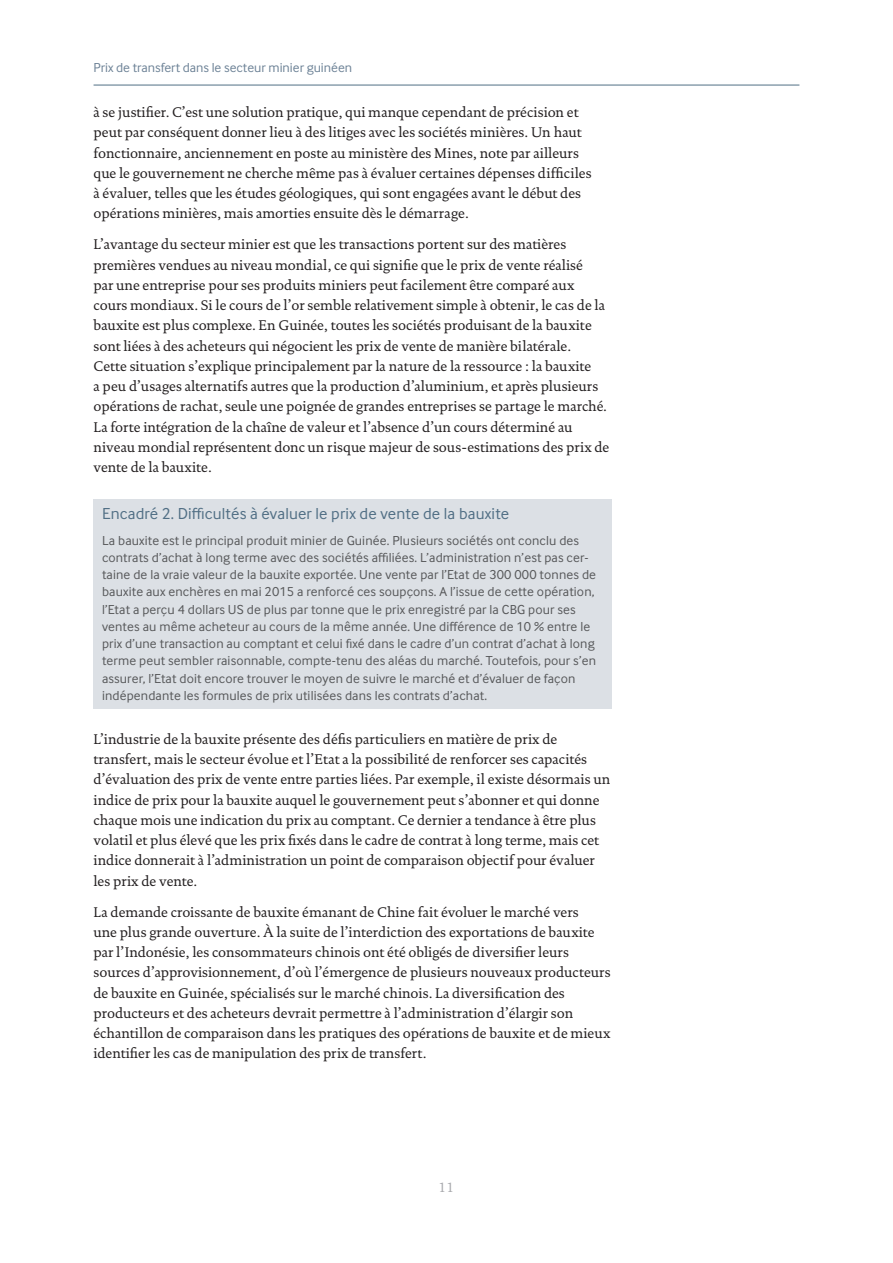
<style>
.page{position:relative;width:893px;height:1263px;background:#fff}
.page>*{position:absolute;margin:0;border:0;box-sizing:border-box;transform-origin:0 0}
.t1{font:16.5px "Inter Face";letter-spacing:.01em;color:#516f85}
.t2{font:14.25px/20.2px "DTL Documenta T";color:#231f20}
.t3{font:13.5px/17.2px "Inter Face";letter-spacing:.01em;color:#57585a}
.t4{font:13.5px "Inter Face";color:#6e8397}
.t5{font:13.5px "DTL Documenta T";color:#a8a9ad}
</style>
<div class="page">
<hr style="left:94px;top:85px;width:705px;height:1px;background:#516f85">
<div style="left:94px;top:499px;width:518px;height:209px;background:#dce0e5"></div>
<p class="t4" style="left:94px;top:60px;width:260px">Prix de transfert dans le secteur minier guinéen</p>
<p class="t2" style="left:94px;top:102px;width:500px">à se justifier. C’est une solution pratique, qui manque cependant de précision et peut par conséquent donner lieu à des litiges avec les sociétés minières. Un haut fonctionnaire, anciennement en poste au ministère des Mines, note par ailleurs que le gouvernement ne cherche même pas à évaluer certaines dépenses difficiles à évaluer, telles que les études géologiques, qui sont engagées avant le début des opérations minières, mais amorties ensuite dès le démarrage.</p>
<p class="t2" style="left:94px;top:234px;width:517px">L’avantage du secteur minier est que les transactions portent sur des matières premières vendues au niveau mondial, ce qui signifie que le prix de vente réalisé<br>par une entreprise pour ses produits miniers peut facilement être comparé aux cours mondiaux. Si le cours de l’or semble relativement simple à obtenir, le cas de la bauxite est plus complexe. En Guinée, toutes les sociétés produisant de la bauxite sont liées à des acheteurs qui négocient les prix de vente de manière bilatérale.<br>Cette situation s’explique principalement par la nature de la ressource : la bauxite<br>a peu d’usages alternatifs autres que la production d’aluminium, et après plusieurs opérations de rachat, seule une poignée de grandes entreprises se partage le marché.<br>La forte intégration de la chaîne de valeur et l’absence d’un cours déterminé au niveau mondial représentent donc un risque majeur de sous-estimations des prix de vente de la bauxite.</p>
<p class="t1" style="left:102px;top:504px;width:409px">Encadré 2. Difficultés à évaluer le prix de vente de la bauxite</p>
<p class="t3" style="left:102px;top:531px;width:495px">La bauxite est le principal produit minier de Guinée. Plusieurs sociétés ont conclu des contrats d’achat à long terme avec des sociétés affiliées. L’administration n’est pas cer&shy;taine de la vraie valeur de la bauxite exportée. Une vente par l’Etat de 300 000 tonnes de bauxite aux enchères en mai 2015 a renforcé ces soupçons. A l’issue de cette opération, l’Etat a perçu 4 dollars US de plus par tonne que le prix enregistré par la CBG pour ses ventes au même acheteur au cours de la même année. Une différence de 10 % entre le prix d’une transaction au comptant et celui fixé dans le cadre d’un contrat d’achat à long terme peut sembler raisonnable, compte-tenu des aléas du marché. Toutefois, pour s’en assurer, l’Etat doit encore trouver le moyen de suivre le marché et d’évaluer de façon indépendante les formules de prix utilisées dans les contrats d’achat.</p>
<p class="t2" style="left:94px;top:729px;width:518px">L’industrie de la bauxite présente des défis particuliers en matière de prix de transfert, mais le secteur évolue et l’Etat a la possibilité de renforcer ses capacités d’évaluation des prix de vente entre parties liées. Par exemple, il existe désormais un indice de prix pour la bauxite auquel le gouvernement peut s’abonner et qui donne chaque mois une indication du prix au comptant. Ce dernier a tendance à être plus volatil et plus élevé que les prix fixés dans le cadre de contrat à long terme, mais cet indice donnerait à l’administration un point de comparaison objectif pour évaluer les prix de vente.</p>
<p class="t2" style="left:94px;top:901px;width:519px">La demande croissante de bauxite émanant de Chine fait évoluer le marché vers<br>une plus grande ouverture. À la suite de l’interdiction des exportations de bauxite par l’Indonésie, les consommateurs chinois ont été obligés de diversifier leurs sources d’approvisionnement, d’où l’émergence de plusieurs nouveaux producteurs de bauxite en Guinée, spécialisés sur le marché chinois. La diversification des producteurs et des acheteurs devrait permettre à l’administration d’élargir son échantillon de comparaison dans les pratiques des opérations de bauxite et de mieux identifier les cas de manipulation des prix de transfert.</p>
<p class="t5" style="left:438px;top:1180px;width:18px">11</p>
</div>
